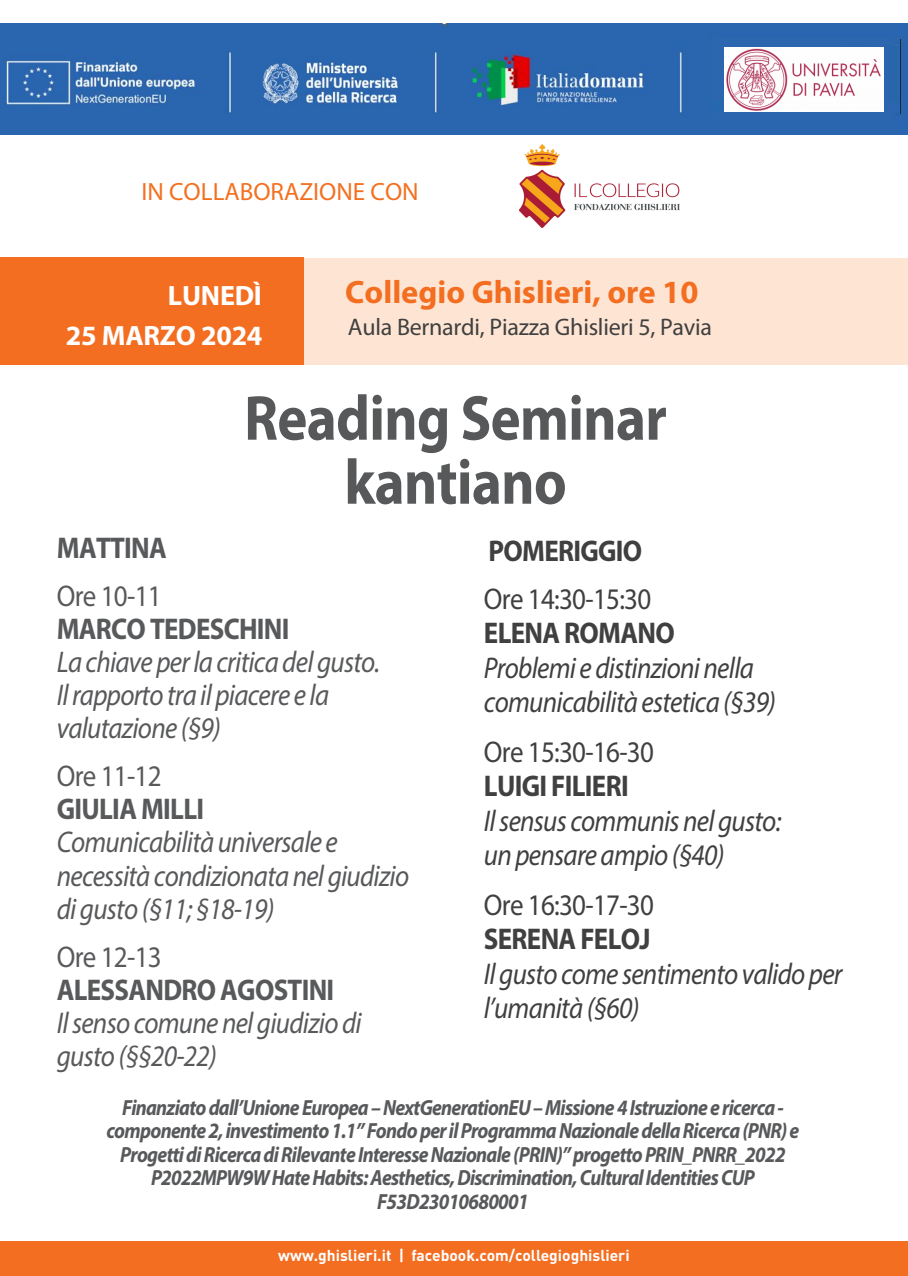
<style>
.page{position:relative;width:908px;height:1276px;background:#fff}
.page>*{position:absolute;margin:0;border:0;box-sizing:border-box;transform-origin:0 0}
.t1{font:700 64px/64px "Myriad Pro";letter-spacing:-.01em;color:#57585a;text-align:center;scale:.89 1}
.t2{font:700 32.5px "Myriad Pro";color:#f36e21}
.t3{font:italic 30px/33px "Myriad Pro";letter-spacing:-.025em;color:#58595b;scale:.9 1}
.t4{font:italic 30px/34.5px "Myriad Pro";letter-spacing:-.025em;color:#404040;scale:.9 1}
.t5{font:700 30px "Myriad Pro";letter-spacing:-.025em;color:#58595b;scale:.9 1}
.t6{font:700 30px "Myriad Pro";letter-spacing:-.025em;color:#404040;scale:.9 1}
.t7{font:30px "Myriad Pro";letter-spacing:-.025em;color:#404040;scale:.9 1}
.t8{font:30px "Myriad Pro";letter-spacing:-.025em;color:#58595b;scale:.9 1}
.t9{font:700 28px "Myriad Pro";letter-spacing:-.01em;color:#fff}
.t10{font:25px "Myriad Pro";color:#f37020}
.t11{font:24px "Myriad Pro";letter-spacing:-.01em;color:#404040}
.t12{font:italic 700 22px/23.5px "Myriad Pro";letter-spacing:-.035em;color:#58595b;text-align:center;scale:.89 1}
.t13{font:700 15.6px "DIN Pro";color:#fff}
</style>
<div class="page">
<div style="left:0;top:1242px;width:907px;height:34px;background:#f36e21"></div>
<div style="left:304px;top:258px;width:603px;height:107px;background:#fee5d3"></div>
<div style="left:1px;top:257px;width:303px;height:108px;background:#f36e21"></div>
<img style="left:0;top:23px;width:907px;height:111px">
<img style="left:519px;top:144px;width:160px;height:84px">
<div style="left:712px;top:37px;width:187px;height:82px;background:#2c66af"></div>
<img style="left:723px;top:47px;width:160px;height:64px">
<p class="t10" style="left:141px;top:176px;width:279px">IN COLLABORAZIONE CON</p>
<p class="t9" style="left:168px;top:277px;width:95px">LUNEDÌ</p>
<h2 class="t2" style="left:345px;top:271px;width:354px">Collegio Ghislieri, ore 10</h2>
<p class="t9" style="left:66px;top:317px;width:198px">25 MARZO 2024</p>
<p class="t11" style="left:348px;top:312px;width:365px">Aula Bernardi, Piazza Ghislieri 5, Pavia</p>
<h1 class="t1" style="left:244px;top:384px;width:476px">Reading Seminar kantiano</h1>
<h3 class="t5" style="left:57px;top:529px;width:124px">MATTINA</h3>
<h3 class="t8" style="left:57px;top:578px;width:118px">Ore 10-11</h3>
<h3 class="t5" style="left:57px;top:610px;width:260px">MARCO TEDESCHINI</h3>
<h3 class="t3" style="left:57px;top:645px;width:361px">La chiave per la critica del gusto.<br>Il rapporto tra il piacere e la valutazione (§9)</h3>
<h3 class="t8" style="left:57px;top:758px;width:118px">Ore 11-12</h3>
<h3 class="t5" style="left:57px;top:790px;width:165px">GIULIA MILLI</h3>
<h3 class="t3" style="left:57px;top:825px;width:393px">Comunicabilità universale e necessità condizionata nel giudizio di gusto (§11; §18-19)</h3>
<h3 class="t8" style="left:57px;top:938px;width:118px">Ore 12-13</h3>
<h3 class="t5" style="left:57px;top:970px;width:310px">ALESSANDRO AGOSTINI</h3>
<h3 class="t3" style="left:57px;top:1005px;width:340px">Il senso comune nel giudizio di gusto (§§20-22)</h3>
<h3 class="t6" style="left:488px;top:531px;width:172px">POMERIGGIO</h3>
<h3 class="t7" style="left:484px;top:580px;width:187px">Ore 14:30-15:30</h3>
<h3 class="t6" style="left:484px;top:613px;width:213px">ELENA ROMANO</h3>
<h3 class="t4" style="left:484px;top:650px;width:326px">Problemi e distinzioni nella comunicabilità estetica (§39)</h3>
<h3 class="t7" style="left:484px;top:733px;width:190px">Ore 15:30-16-30</h3>
<h3 class="t6" style="left:484px;top:766px;width:162px">LUIGI FILIERI</h3>
<h3 class="t4" style="left:484px;top:803px;width:332px">Il sensus communis nel gusto: un pensare ampio (§40)</h3>
<h3 class="t7" style="left:484px;top:886px;width:190px">Ore 16:30-17-30</h3>
<h3 class="t6" style="left:484px;top:919px;width:186px">SERENA FELOJ</h3>
<h3 class="t4" style="left:484px;top:956px;width:399px">Il gusto come sentimento valido per l’umanità (§60)</h3>
<p class="t12" style="left:106px;top:1095px;width:779px">Finanziato dall’Unione Europea – NextGenerationEU – Missione 4 Istruzione e ricerca - componente 2, investimento 1.1” Fondo per il Programma Nazionale della Ricerca (PNR) e Progetti di Ricerca di Rilevante Interesse Nazionale (PRIN)” progetto PRIN_PNRR_2022<br>P2022MPW9W Hate Habits: Aesthetics, Discrimination, Cultural Identities CUP F53D23010680001</p>
<p class="t13" style="left:278px;top:1245px;width:353px">www.ghislieri.it | facebook.com/collegioghislieri</p>
</div>
